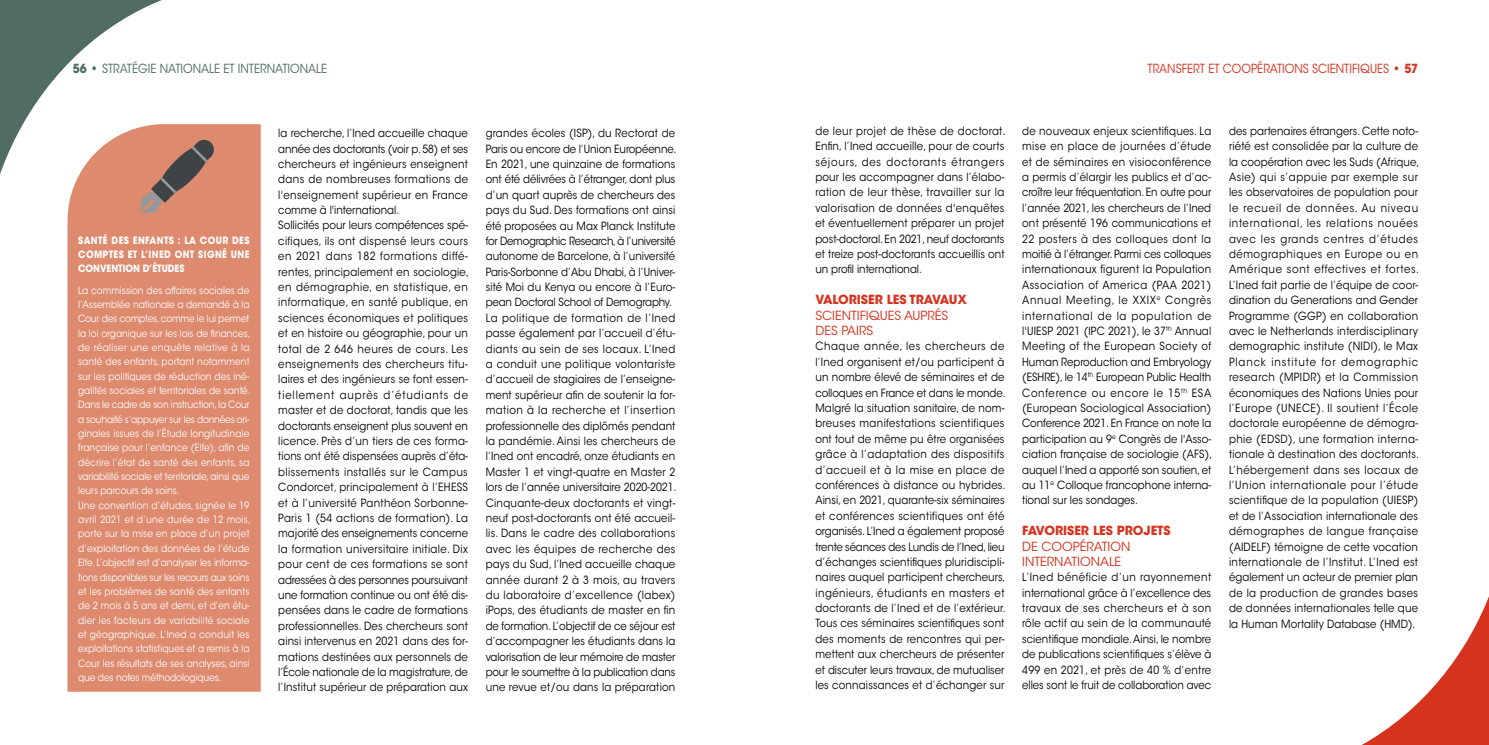
<style>
.page{position:relative;width:1489px;height:745px;background:#fff}
.page>*{position:absolute;margin:0;border:0;box-sizing:border-box;transform-origin:0 0}
.t1{font:12.5px/15.4px "ITC Avant Garde Std";color:#d6331e}
.t2{font:12.5px "ITC Avant Garde Std";color:#d6331e;scale:.9 1}
.t3{font:700 12.5px "ITC Avant Garde Std";color:#d6331e}
.t4{font:12.5px "ITC Avant Garde Std";color:#506c64;scale:.9 1}
.t5{font:11.25px/15.4px "ITC Avant Garde Std";letter-spacing:.015em;color:#000;text-align:justify;scale:.9 1}
.t6{font:10px/14.4px "ITC Avant Garde Std";color:#fff;scale:.9 1}
.t7{font:700 10px/14.4px "ITC Avant Garde Std";letter-spacing:.04em;color:#fff;text-align:justify;scale:.9 1}
.s1{font-weight:700}
</style>
<div class="page">
<div style="left:68px;top:124px;width:193px;height:567px;background:#dd8a6e"></div>
<svg style="left:0;top:0;width:254px;height:254px"></svg>
<svg style="left:1363px;top:599px;width:125px;height:145px"></svg>
<div style="left:139px;top:139px;width:76px;height:76px;background:#dd8a6e"></div>
<p class="t4" style="left:73px;top:61px;width:284px"><span class="s1">56 •</span> STRATÉGIE NATIONALE ET INTERNATIONALE</p>
<p class="t2" style="left:1147px;top:61px;width:302px">TRANSFERT ET COOPÉRATIONS SCIENTIFIQUES <span class="s1">• 57</span></p>
<p class="t7" style="left:78px;top:232px;width:192px">SANTÉ DES ENFANTS : LA COUR DES COMPTES ET L’INED ONT SIGNÉ UNE CONVENTION D’ÉTUDES</p>
<p class="t6" style="left:78px;top:283px;width:193px">La commission des affaires sociales de l’Assemblée nationale a demandé à la Cour des comptes, comme le lui permet la loi organique sur les lois de finances, de réaliser une enquête relative à la santé des enfants, portant notamment sur les politiques de réduction des iné&shy;galités sociales et territoriales de santé.<br>Dans le cadre de son instruction, la Cour a souhaité s’appuyer sur les données ori&shy;ginales issues de l’Étude longitudinale française pour l’enfance (Elfe), afin de décrire l’état de santé des enfants, sa variabilité sociale et territoriale, ainsi que leurs parcours de soins.<br>Une convention d’études, signée le 19 avril 2021 et d’une durée de 12 mois, porte sur la mise en place d’un projet d’exploitation des données de l’étude Elfe. L’objectif est d’analyser les informa&shy;tions disponibles sur les recours aux soins et les problèmes de santé des enfants de 2 mois à 5 ans et demi, et d’en étu&shy;dier les facteurs de variabilité sociale et géographique. L’Ined a conduit les exploitations statistiques et a remis à la Cour les résultats de ses analyses, ainsi que des notes méthodologiques.</p>
<p class="t5" style="left:278px;top:125px;width:213px;text-align:left">la recherche, l’Ined accueille chaque année des doctorants (voir p. 58) et ses chercheurs et ingénieurs enseignent dans de nombreuses formations de l'enseignement supérieur en France comme à l'international.<br>Sollicités pour leurs compétences spé&shy;cifiques, ils ont dispensé leurs cours en 2021 dans 182 formations diffé&shy;rentes, principalement en sociologie, en démographie, en statistique, en informatique, en santé publique, en sciences économiques et politiques et en histoire ou géographie, pour un total de 2 646 heures de cours. Les enseignements des chercheurs titu&shy;laires et des ingénieurs se font essen&shy;tiellement auprès d’étudiants de master et de doctorat, tandis que les doctorants enseignent plus souvent en licence. Près d’un tiers de ces forma&shy;tions ont été dispensées auprès d’éta&shy;blissements installés sur le Campus Condorcet, principalement à l’EHESS et à l’université Panthéon Sorbonne-Paris 1 (54 actions de formation). La majorité des enseignements concerne la formation universitaire initiale. Dix pour cent de ces formations se sont adressées à des personnes poursuivant une formation continue ou ont été dis&shy;pensées dans le cadre de formations professionnelles. Des chercheurs sont ainsi intervenus en 2021 dans des for&shy;mations destinées aux personnels de l’École nationale de la magistrature, de l’Institut supérieur de préparation aux</p>
<p class="t5" style="left:485px;top:125px;width:213px;text-align:left">grandes écoles (ISP), du Rectorat de Paris ou encore de l’Union Européenne.<br>En 2021, une quinzaine de formations ont été délivrées à l’étranger, dont plus d’un quart auprès de chercheurs des pays du Sud. Des formations ont ainsi été proposées au Max Planck Institute for Demographic Research, à l’université autonome de Barcelone, à l’université Paris-Sorbonne d’Abu Dhabi, à l’Univer&shy;sité Moi du Kenya ou encore à l’Euro&shy;pean Doctoral School of Demography.<br>La politique de formation de l’Ined passe également par l’accueil d’étu&shy;diants au sein de ses locaux. L’Ined a conduit une politique volontariste d’accueil de stagiaires de l’enseigne&shy;ment supérieur afin de soutenir la for&shy;mation à la recherche et l’insertion professionnelle des diplômés pendant la pandémie. Ainsi les chercheurs de l’Ined ont encadré, onze étudiants en Master 1 et vingt-quatre en Master 2 lors de l’année universitaire 2020-2021.<br>Cinquante-deux doctorants et vingt&shy;neuf post-doctorants ont été accueil&shy;lis. Dans le cadre des collaborations avec les équipes de recherche des pays du Sud, l’Ined accueille chaque année durant 2 à 3 mois, au travers du laboratoire d’excellence (labex) iPops, des étudiants de master en fin de formation. L’objectif de ce séjour est d’accompagner les étudiants dans la valorisation de leur mémoire de master pour le soumettre à la publication dans une revue et/ou dans la préparation</p>
<p class="t5" style="left:815px;top:123px;width:213px">de leur projet de thèse de doctorat.<br>Enfin, l’Ined accueille, pour de courts séjours, des doctorants étrangers pour les accompagner dans l’élabo&shy;ration de leur thèse, travailler sur la valorisation de données d'enquêtes et éventuellement préparer un projet post-doctoral. En 2021, neuf doctorants et treize post-doctorants accueillis ont un profil international.</p>
<p class="t3" style="left:815px;top:291px;width:153px">VALORISER LES TRAVAUX</p>
<p class="t1" style="left:815px;top:307px;width:134px">SCIENTIFIQUES AUPRÉS<br>DES PAIRS</p>
<p class="t5" style="left:815px;top:338px;width:213px;text-align:left">Chaque année, les chercheurs de l’Ined organisent et/ou participent à un nombre élevé de séminaires et de colloques en France et dans le monde.<br>Malgré la situation sanitaire, de nom&shy;breuses manifestations scientifiques ont tout de même pu être organisées grâce à l’adaptation des dispositifs d’accueil et à la mise en place de conférences à distance ou hybrides.<br>Ainsi, en 2021, quarante-six séminaires et conférences scientifiques ont été organisés. L’Ined a également proposé trente séances des Lundis de l’Ined, lieu d’échanges scientifiques pluridiscipli&shy;naires auquel participent chercheurs, ingénieurs, étudiants en masters et doctorants de l’Ined et de l’extérieur.<br>Tous ces séminaires scientifiques sont des moments de rencontres qui per&shy;mettent aux chercheurs de présenter et discuter leurs travaux, de mutualiser les connaissances et d’échanger sur</p>
<p class="t5" style="left:1022px;top:123px;width:213px">de nouveaux enjeux scientifiques. La mise en place de journées d’étude et de séminaires en visioconférence a permis d’élargir les publics et d’ac&shy;croître leur fréquentation. En outre pour l’année 2021, les chercheurs de l’Ined ont présenté 196 communications et 22 posters à des colloques dont la moitié à l’étranger. Parmi ces colloques internationaux figurent la Population Association of America (PAA 2021)<br>Annual Meeting, le XXIX<sup>e</sup> Congrès international de la population de l'UIESP 2021 (IPC 2021), le 37<sup>th</sup> Annual Meeting of the European Society of Human Reproduction and Embryology (ESHRE), le 14<sup>th</sup> European Public Health Conference ou encore le 15<sup>th</sup> ESA (European Sociological Association)<br>Conference 2021. En France on note la participation au 9<sup>e</sup> Congrès de l'Asso&shy;ciation française de sociologie (AFS), auquel l’Ined a apporté son soutien, et au 11<sup>e</sup> Colloque francophone interna&shy;tional sur les sondages.</p>
<p class="t3" style="left:1022px;top:522px;width:150px">FAVORISER LES PROJETS</p>
<p class="t1" style="left:1022px;top:538px;width:110px">DE COOPÉRATION<br>INTERNATIONALE</p>
<p class="t5" style="left:1022px;top:569px;width:212px">L’Ined bénéficie d’un rayonnement international grâce à l’excellence des travaux de ses chercheurs et à son rôle actif au sein de la communauté scientifique mondiale. Ainsi, le nombre de publications scientifiques s’élève à 499 en 2021, et près de 40 % d’entre elles sont le fruit de collaboration avec</p>
<p class="t5" style="left:1228px;top:123px;width:213px">des partenaires étrangers. Cette noto&shy;riété est consolidée par la culture de la coopération avec les Suds (Afrique, Asie) qui s’appuie par exemple sur les observatoires de population pour le recueil de données. Au niveau international, les relations nouées avec les grands centres d’études démographiques en Europe ou en Amérique sont effectives et fortes.<br>L’Ined fait partie de l’équipe de coor&shy;dination du Generations and Gender Programme (GGP) en collaboration avec le Netherlands interdisciplinary demographic institute (NIDI), le Max Planck institute for demographic research (MPIDR) et la Commission économiques des Nations Unies pour l’Europe (UNECE). Il soutient l’École doctorale européenne de démogra&shy;phie (EDSD), une formation interna&shy;tionale à destination des doctorants.<br>L’hébergement dans ses locaux de l’Union internationale pour l’étude scientifique de la population (UIESP) et de l’Association internationale des démographes de langue française (AIDELF) témoigne de cette vocation internationale de l’Institut. L’Ined est également un acteur de premier plan de la production de grandes bases de données internationales telle que la Human Mortality Database (HMD).</p>
</div>
